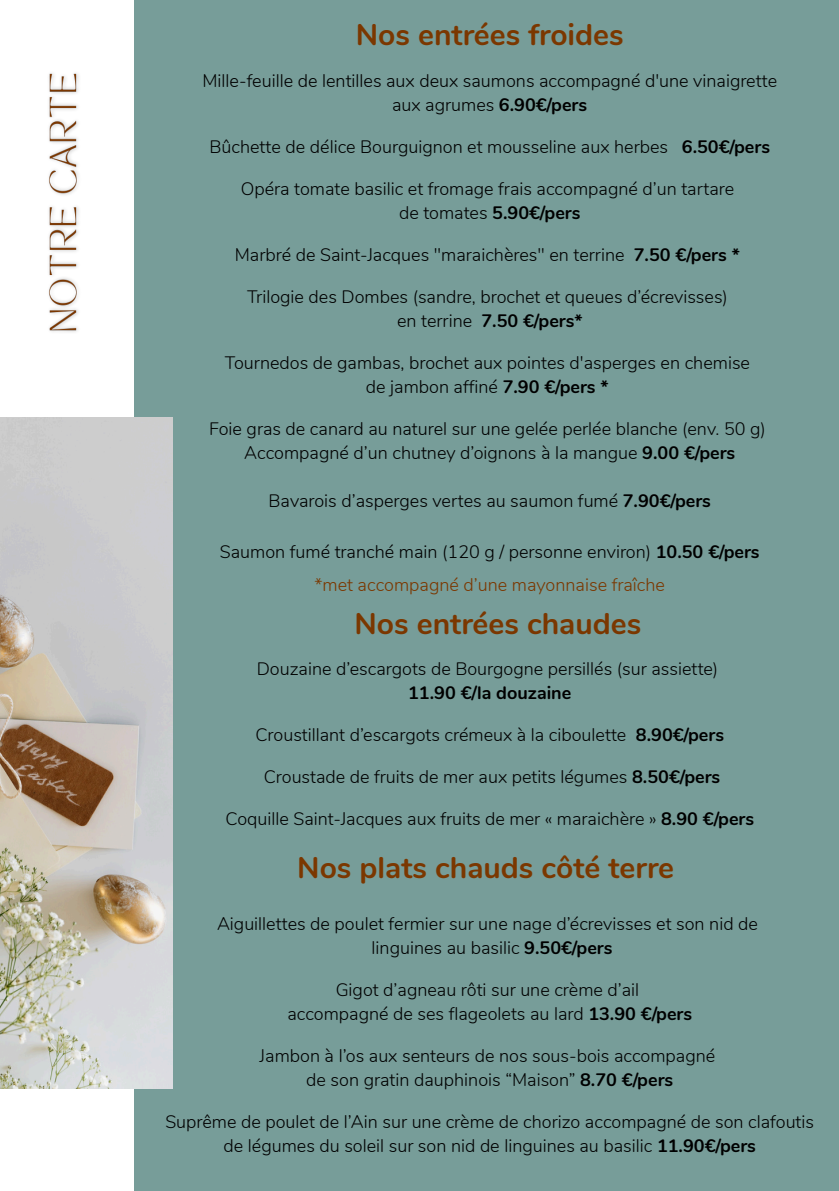
<style>
.page{position:relative;width:839px;height:1191px;background:#fff}
.page>*{position:absolute;margin:0;border:0;box-sizing:border-box;transform-origin:0 0}
.t1{font:700 30px "Nunito";color:#7b3700}
.t2{font:300 18px/24px "Nunito";color:#000;text-align:center}
.t3{font:700 18px "Nunito";color:#000}
.t4{font:300 18px "Nunito";color:#7b3700}
.s1{font-weight:700}
.s2{font-weight:300}
</style>
<div class="page">
<div style="left:0;top:0;width:838px;height:1191px;background:#779d99"></div>
<div style="left:0;top:0;width:134px;height:1191px;background:#fff"></div>
<img style="left:0;top:418px;width:173px;height:670px">
<img style="left:48px;top:73px;width:31px;height:259px">
<h1 class="t1" style="left:356px;top:15px;width:269px">Nos entrées froides</h1>
<p class="t2" style="left:202px;top:69px;width:576px">Mille-feuille de lentilles aux deux saumons accompagné d'une vinaigrette</p>
<p class="t2" style="left:392px;top:93px;width:197px">aux agrumes <span class="s1">6.90€/pers</span></p>
<p class="t2" style="left:209px;top:135px;width:562px">Bûchette de délice Bourguignon et mousseline aux herbes <span class="s1">6.50€/pers</span></p>
<p class="t2" style="left:241px;top:177px;width:495px">Opéra tomate basilic et fromage frais accompagné d’un tartare</p>
<p class="t3" style="left:399px;top:201px;width:183px"><span class="s2">de tomates</span> 5.90€/pers</p>
<p class="t2" style="left:235px;top:243px;width:506px">Marbré de Saint-Jacques "maraichères" en terrine <span class="s1">7.50 €/pers *</span></p>
<p class="t2" style="left:247px;top:285px;width:482px">Trilogie des Dombes (sandre, brochet et queues d’écrevisses)</p>
<p class="t3" style="left:397px;top:309px;width:187px"><span class="s2">en terrine</span> 7.50 €/pers*</p>
<p class="t2" style="left:225px;top:351px;width:526px">Tournedos de gambas, brochet aux pointes d'asperges en chemise</p>
<p class="t2" style="left:366px;top:375px;width:244px">de jambon affiné <span class="s1">7.90 €/pers *</span></p>
<p class="t2" style="left:209px;top:417px;width:558px">Foie gras de canard au naturel sur une gelée perlée blanche (env. 50 g)</p>
<p class="t2" style="left:244px;top:441px;width:492px">Accompagné d’un chutney d’oignons à la mangue <span class="s1">9.00 €/pers</span></p>
<p class="t2" style="left:268px;top:489px;width:444px">Bavarois d’asperges vertes au saumon fumé <span class="s1">7.90€/pers</span></p>
<p class="t2" style="left:220px;top:540px;width:541px">Saumon fumé tranché main (120 g / personne environ) <span class="s1">10.50 €/pers</span></p>
<p class="t4" style="left:314px;top:573px;width:352px">*met accompagné d’une mayonnaise fraîche</p>
<p class="t1" style="left:354px;top:604px;width:288px">Nos entrées chaudes</p>
<h1 class="t2" style="left:257px;top:657px;width:463px">Douzaine d’escargots de Bourgogne persillés (sur assiette)</h1>
<p class="t3" style="left:408px;top:681px;width:165px">11.90 €/la douzaine</p>
<p class="t2" style="left:255px;top:723px;width:372px">Croustillant d’escargots crémeux à la ciboulette</p>
<p class="t3" style="left:636px;top:723px;width:90px">8.90€/pers</p>
<p class="t2" style="left:264px;top:765px;width:458px">Croustade de fruits de mer aux petits légumes <span class="s1">8.50€/pers</span></p>
<p class="t2" style="left:225px;top:807px;width:530px">Coquille Saint-Jacques aux fruits de mer « maraichère » <span class="s1">8.90 €/pers</span></p>
<p class="t1" style="left:297px;top:847px;width:378px">Nos plats chauds côté terre</p>
<p class="t2" style="left:217px;top:912px;width:542px">Aiguillettes de poulet fermier sur une nage d’écrevisses et son nid de</p>
<h1 class="t2" style="left:371px;top:936px;width:242px">linguines au basilic <span class="s1">9.50€/pers</span></h1>
<p class="t2" style="left:335px;top:978px;width:305px">Gigot d’agneau rôti sur une crème d’ail</p>
<p class="t2" style="left:287px;top:1002px;width:406px">accompagné de ses flageolets au lard <span class="s1">13.90 €/pers</span></p>
<p class="t2" style="left:259px;top:1044px;width:457px">Jambon à l’os aux senteurs de nos sous-bois accompagné</p>
<p class="t2" style="left:306px;top:1068px;width:368px">de son gratin dauphinois “Maison” <span class="s1">8.70 €/pers</span></p>
<p class="t2" style="left:165px;top:1110px;width:650px">Suprême de poulet de l’Ain sur une crème de chorizo accompagné de son clafoutis de légumes du soleil sur son nid de linguines au basilic <span class="s1">11.90€/pers</span></p>
</div>
